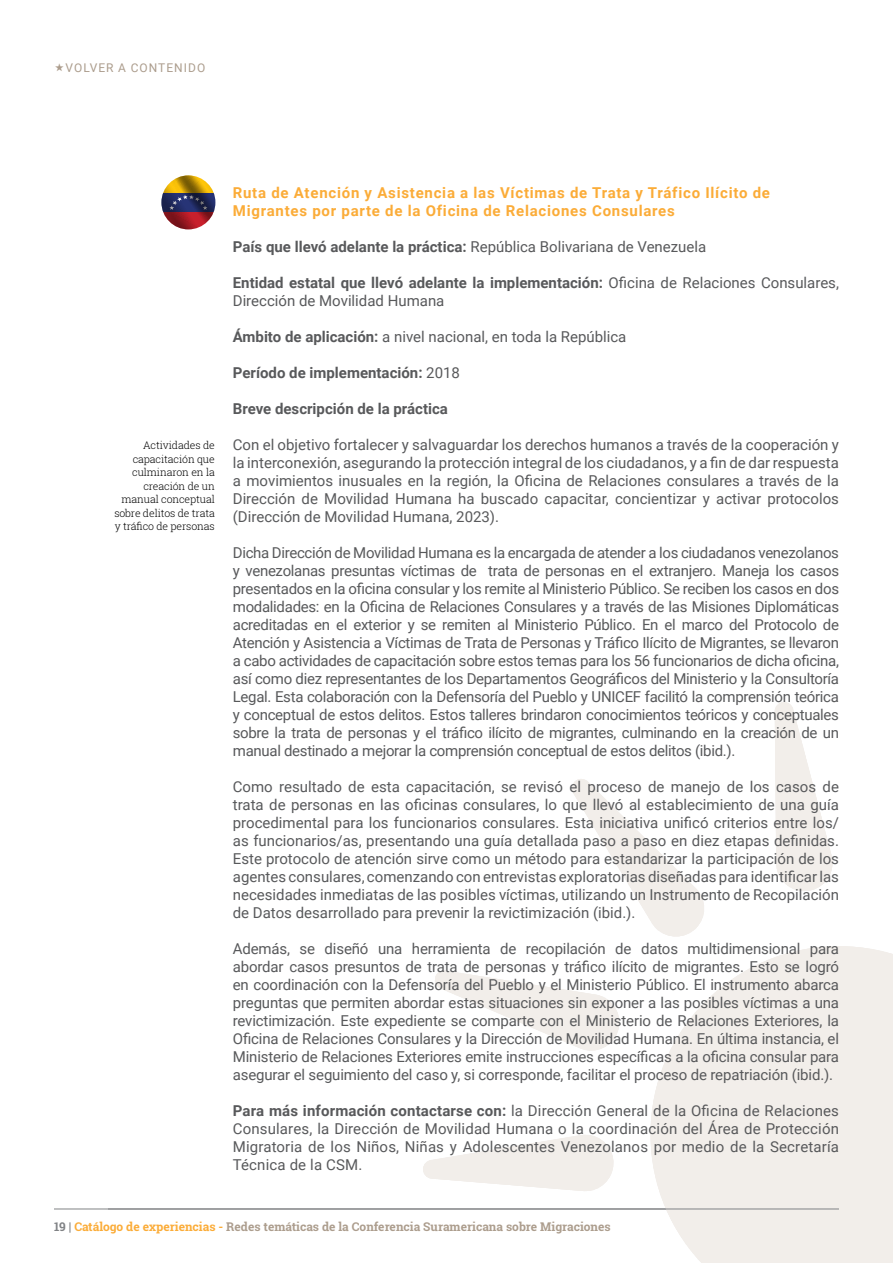
<style>
.page{position:relative;width:893px;height:1263px;background:#fff}
.page>*{position:absolute;margin:0;border:0;box-sizing:border-box;transform-origin:0 0}
.t1{font:15px/18px "Roboto";color:#58595b;text-align:justify}
.t2{font:700 15px "Roboto";color:#58595b}
.t3{font:700 15px/18px "Roboto";letter-spacing:.05em;color:#fbac38}
.t4{font:700 12px "Roboto Slab";color:#ac9d8d}
.t5{font:12px "Roboto";letter-spacing:.085em;color:#ac9d8d}
.t6{font:300 10.5px/13.5px "Roboto Slab";letter-spacing:-.01em;color:#000;text-align:right}
.s1{font-weight:400}
.s2{font-weight:700}
.s3{color:#808285}
.s4{color:#fbac38}
</style>
<div class="page">
<hr style="left:54px;top:1209px;width:731px;height:1px;background:#808285">
<svg style="left:423px;top:1135px;width:191px;height:56px"></svg>
<svg style="left:435px;top:970px;width:185px;height:81px"></svg>
<svg style="left:572px;top:779px;width:132px;height:158px"></svg>
<svg style="left:775px;top:702px;width:58px;height:189px"></svg>
<svg style="left:651px;top:946px;width:242px;height:317px;background:#f3efec"></svg>
<hr style="left:108px;top:1209px;width:731px;height:1px;background:#808285">
<svg style="left:161px;top:175px;width:54px;height:54px"></svg>
<p class="t5" style="left:66px;top:59px;width:141px">VOLVER A CONTENIDO</p>
<p class="t6" style="left:114px;top:438px;width:102px">Actividades de capacitación que culminaron en la creación de un manual conceptual sobre delitos de trata y tráfico de personas</p>
<p class="t3" style="left:233px;top:183px;width:539px">Ruta de Atención y Asistencia a las Víctimas de Trata y Tráfico Ilícito de<br>Migrantes por parte de la Oficina de Relaciones Consulares</p>
<p class="t2" style="left:233px;top:236px;width:475px">País que llevó adelante la práctica: <span class="s1">República Bolivariana de Venezuela</span></p>
<p class="t1" style="left:233px;top:273px;width:608px"><span class="s2">Entidad estatal que llevó adelante la implementación:</span> Oficina de Relaciones Consulares,<br>Dirección de Movilidad Humana</p>
<p class="t1" style="left:233px;top:327px;width:395px"><span class="s2">Ámbito de aplicación:</span> a nivel nacional, en toda la República</p>
<p class="t2" style="left:233px;top:362px;width:229px">Período de implementación: <span class="s1">2018</span></p>
<p class="t2" style="left:233px;top:398px;width:217px">Breve descripción de la práctica</p>
<p class="t1" style="left:233px;top:435px;width:608px">Con el objetivo fortalecer y salvaguardar los derechos humanos a través de la cooperación y la interconexión, asegurando la protección integral de los ciudadanos, y a fin de dar respuesta a movimientos inusuales en la región, la Oficina de Relaciones consulares a través de la Dirección de Movilidad Humana ha buscado capacitar, concientizar y activar protocolos (Dirección de Movilidad Humana, 2023).</p>
<p class="t1" style="left:233px;top:543px;width:608px">Dicha Dirección de Movilidad Humana es la encargada de atender a los ciudadanos venezolanos y venezolanas presuntas víctimas de trata de personas en el extranjero. Maneja los casos presentados en la oficina consular y los remite al Ministerio Público. Se reciben los casos en dos modalidades: en la Oficina de Relaciones Consulares y a través de las Misiones Diplomáticas acreditadas en el exterior y se remiten al Ministerio Público. En el marco del Protocolo de Atención y Asistencia a Víctimas de Trata de Personas y Tráfico Ilícito de Migrantes, se llevaron a cabo actividades de capacitación sobre estos temas para los 56 funcionarios de dicha oficina, así como diez representantes de los Departamentos Geográficos del Ministerio y la Consultoría Legal. Esta colaboración con la Defensoría del Pueblo y UNICEF facilitó la comprensión teórica y conceptual de estos delitos. Estos talleres brindaron conocimientos teóricos y conceptuales sobre la trata de personas y el tráfico ilícito de migrantes, culminando en la creación de un manual destinado a mejorar la comprensión conceptual de estos delitos (ibid.).</p>
<p class="t1" style="left:233px;top:777px;width:608px">Como resultado de esta capacitación, se revisó el proceso de manejo de los casos de trata de personas en las oficinas consulares, lo que llevó al establecimiento de una guía procedimental para los funcionarios consulares. Esta iniciativa unificó criterios entre los/ as funcionarios/as, presentando una guía detallada paso a paso en diez etapas definidas.<br>Este protocolo de atención sirve como un método para estandarizar la participación de los agentes consulares, comenzando con entrevistas exploratorias diseñadas para identificar las necesidades inmediatas de las posibles víctimas, utilizando un Instrumento de Recopilación de Datos desarrollado para prevenir la revictimización (ibid.).</p>
<p class="t1" style="left:233px;top:939px;width:608px">Además, se diseñó una herramienta de recopilación de datos multidimensional para abordar casos presuntos de trata de personas y tráfico ilícito de migrantes. Esto se logró en coordinación con la Defensoría del Pueblo y el Ministerio Público. El instrumento abarca preguntas que permiten abordar estas situaciones sin exponer a las posibles víctimas a una revictimización. Este expediente se comparte con el Ministerio de Relaciones Exteriores, la Oficina de Relaciones Consulares y la Dirección de Movilidad Humana. En última instancia, el Ministerio de Relaciones Exteriores emite instrucciones específicas a la oficina consular para asegurar el seguimiento del caso y, si corresponde, facilitar el proceso de repatriación (ibid.).</p>
<p class="t1" style="left:233px;top:1101px;width:608px"><span class="s2">Para más información contactarse con:</span> la Dirección General de la Oficina de Relaciones Consulares, la Dirección de Movilidad Humana o la coordinación del Área de Protección Migratoria de los Niños, Niñas y Adolescentes Venezolanos por medio de la Secretaría Técnica de la CSM.</p>
<p class="t4" style="left:54px;top:1218px;width:558px"><span class="s3">19 |</span> <span class="s4">Catálogo de experiencias -</span> Redes temáticas de la Conferencia Suramericana sobre Migraciones</p>
</div>
